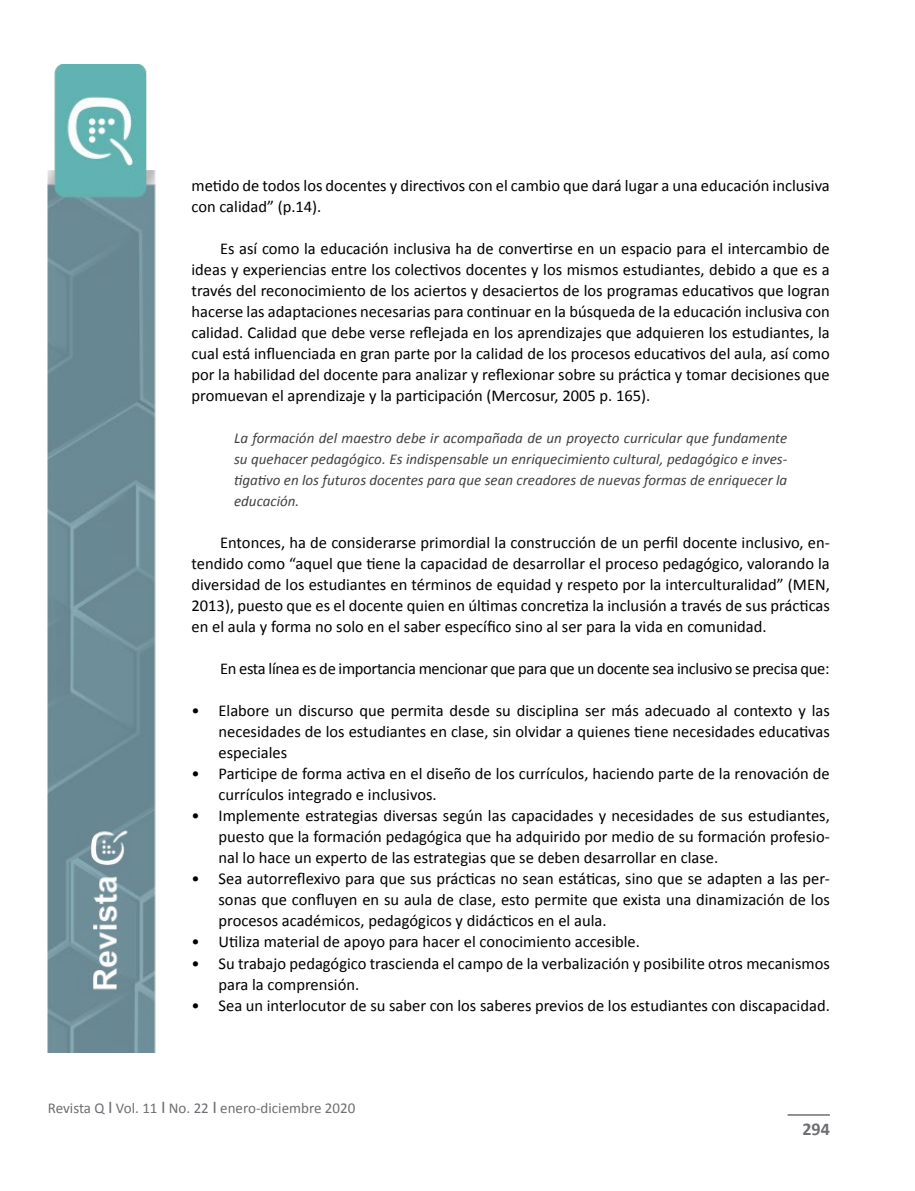
<style>
.page{position:relative;width:915px;height:1191px;background:#fff}
.page>*{position:absolute;margin:0;border:0;box-sizing:border-box;transform-origin:0 0}
.t1{font:700 18px "Calibri";color:#6d6e71}
.t2{font:16.5px/21px "Calibri";color:#000;text-align:justify}
.t3{font:16.5px "Calibri";letter-spacing:-.02em;color:#000}
.t4{font:italic 15px/21px "Calibri";color:#414042;text-align:justify}
.t5{font:15px "Calibri";color:#6d6e71}
.s1{font-size:18px}
</style>
<div class="page">
<img style="left:48px;top:65px;width:108px;height:987px">
<hr style="left:787px;top:1114px;width:42px;height:1px;background:#6d6e71">
<p class="t2" style="left:191px;top:175px;width:639px">metido de todos los docentes y directivos con el cambio que dará lugar a una educación inclusiva con calidad” (p.14).</p>
<p class="t2" style="left:191px;top:238px;width:639px;text-indent:28px">Es así como la educación inclusiva ha de convertirse en un espacio para el intercambio de ideas y experiencias entre los colectivos docentes y los mismos estudiantes, debido a que es a través del reconocimiento de los aciertos y desaciertos de los programas educativos que logran hacerse las adaptaciones necesarias para continuar en la búsqueda de la educación inclusiva con calidad. Calidad que debe verse reflejada en los aprendizajes que adquieren los estudiantes, la cual está influenciada en gran parte por la calidad de los procesos educativos del aula, así como por la habilidad del docente para analizar y reflexionar sobre su práctica y tomar decisiones que promuevan el aprendizaje y la participación (Mercosur, 2005 p. 165).</p>
<p class="t4" style="left:234px;top:427px;width:554px">La formación del maestro debe ir acompañada de un proyecto curricular que fundamente su quehacer pedagógico. Es indispensable un enriquecimiento cultural, pedagógico e inves&shy;tigativo en los futuros docentes para que sean creadores de nuevas formas de enriquecer la educación.</p>
<p class="t2" style="left:191px;top:532px;width:639px;text-indent:28px">Entonces, ha de considerarse primordial la construcción de un perfil docente inclusivo, en&shy;tendido como “aquel que tiene la capacidad de desarrollar el proceso pedagógico, valorando la diversidad de los estudiantes en términos de equidad y respeto por la interculturalidad” (MEN, 2013), puesto que es el docente quien en últimas concretiza la inclusión a través de sus prácticas en el aula y forma no solo en el saber específico sino al ser para la vida en comunidad.</p>
<p class="t3" style="left:220px;top:657px;width:611px">En esta línea es de importancia mencionar que para que un docente sea inclusivo se precisa que:</p>
<p class="t2" style="left:218px;top:700px;width:612px;text-indent:-27px">• Elabore un discurso que permita desde su disciplina ser más adecuado al contexto y las necesidades de los estudiantes en clase, sin olvidar a quienes tiene necesidades educativas especiales</p>
<p class="t2" style="left:218px;top:763px;width:612px;text-indent:-27px">• Participe de forma activa en el diseño de los currículos, haciendo parte de la renovación de currículos integrado e inclusivos.</p>
<p class="t2" style="left:218px;top:805px;width:612px;text-indent:-27px">• Implemente estrategias diversas según las capacidades y necesidades de sus estudiantes, puesto que la formación pedagógica que ha adquirido por medio de su formación profesio&shy;nal lo hace un experto de las estrategias que se deben desarrollar en clase.</p>
<p class="t2" style="left:218px;top:868px;width:612px;text-indent:-27px">• Sea autorreflexivo para que sus prácticas no sean estáticas, sino que se adapten a las per&shy;sonas que confluyen en su aula de clase, esto permite que exista una dinamización de los procesos académicos, pedagógicos y didácticos en el aula.</p>
<p class="t2" style="left:191px;top:931px;width:450px">• Utiliza material de apoyo para hacer el conocimiento accesible.</p>
<p class="t2" style="left:218px;top:952px;width:612px;text-indent:-27px">• Su trabajo pedagógico trascienda el campo de la verbalización y posibilite otros mecanismos para la comprensión.</p>
<p class="t2" style="left:191px;top:994px;width:639px">• Sea un interlocutor de su saber con los saberes previos de los estudiantes con discapacidad.</p>
<p class="t5" style="left:48px;top:1098px;width:309px">Revista Q <span class="s1">I</span> Vol. 11 <span class="s1">I</span> No. 22 <span class="s1">I</span> enero-diciembre 2020</p>
<p class="t1" style="left:802px;top:1118px;width:29px">294</p>
</div>
